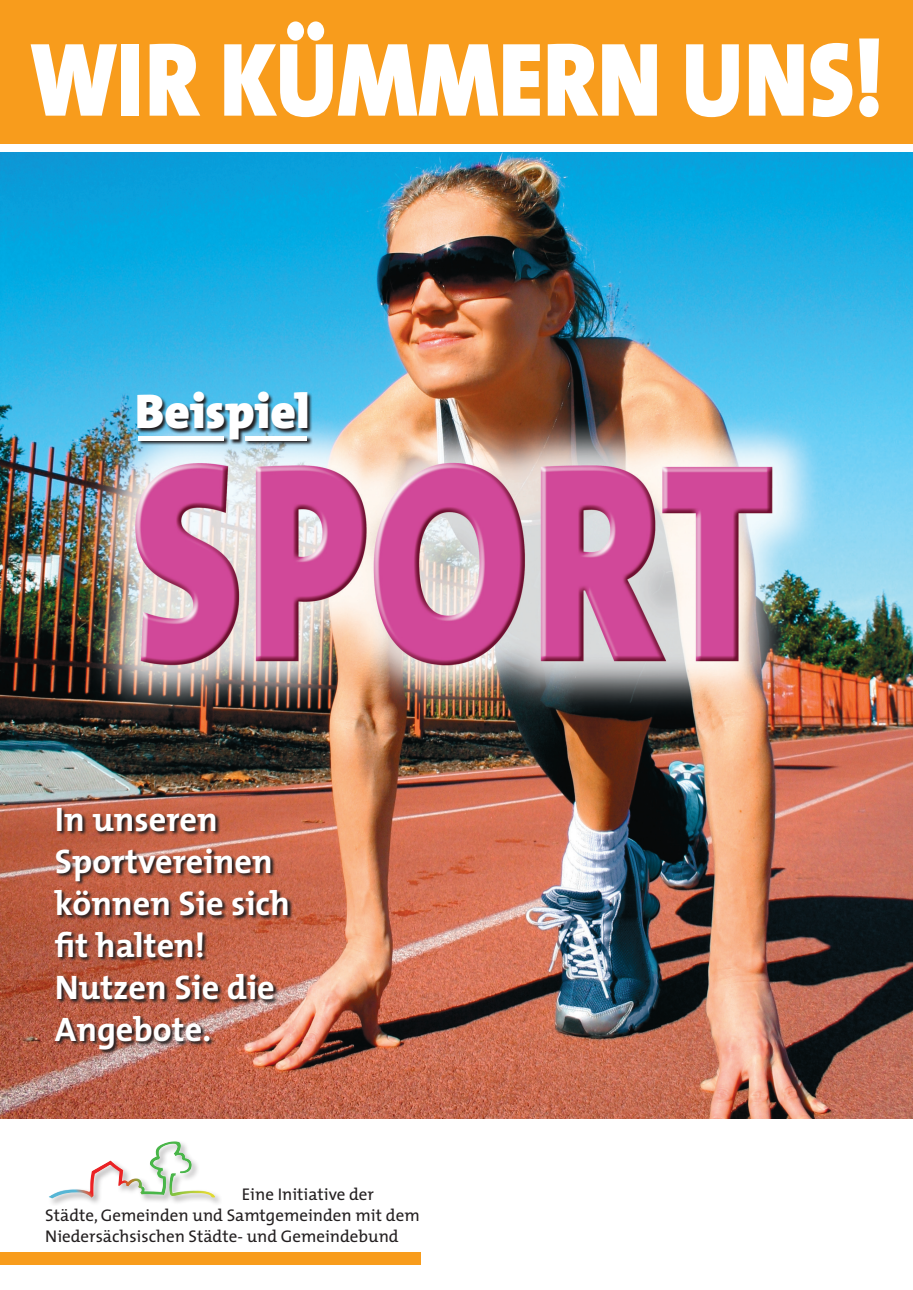
<style>
.page{position:relative;width:913px;height:1290px;background:#fff}
.page>*{position:absolute;margin:0;border:0;box-sizing:border-box;transform-origin:0 0}
.t1{font:900 105.7px "The Mix";color:#fff;scale:.88 1}
.t2{font:900 49px "The Mix";color:#fff}
.t3{font:700 34.3px/41.8px "The Mix";color:#fff}
.t4{font:16.97px/21px "The Mix";color:#231f20}
</style>
<div class="page">
<img style="left:0;top:152px;width:913px;height:967px">
<div style="left:0;top:0;width:913px;height:145px;background:#f89c1c"></div>
<div style="left:0;top:144px;width:913px;height:8px;background:#fff"></div>
<div style="left:0;top:1252px;width:420px;height:13px;background:#f89c1c"></div>
<div style="left:46px;top:1139px;width:176px;height:67px;background:#231f20;opacity:.35"></div>
<img style="left:48px;top:1142px;width:121px;height:56px">
<svg style="left:137px;top:392px;width:176px;height:53px;background:#41768c"></svg>
<svg style="left:137px;top:435px;width:92px;height:10px"></svg>
<hr style="left:138px;top:436px;width:86px;height:4px;background:#fff">
<svg style="left:245px;top:435px;width:67px;height:10px"></svg>
<hr style="left:246px;top:436px;width:61px;height:4px;background:#fff">
<svg style="left:54px;top:808px;width:239px;height:246px;background:#a55945"></svg>
<h1 class="t1" style="left:30px;top:-10px;width:971px">WIR KÜMMERN UNS!</h1>
<h2 class="t2" style="left:135px;top:370px;width:176px">Beispiel</h2>
<h3 class="t3" style="left:55px;top:798px;width:236px">In unseren<br>Sportvereinen können Sie sich fit halten!<br>Nutzen Sie die<br>Angebote.</h3>
<p class="t4" style="left:45px;top:1183px;width:376px;text-indent:196px">Eine Initiative der<br>Städte, Gemeinden und Samtgemeinden mit dem<br>Niedersächsischen Städte- und Gemeindebund</p>
</div>
